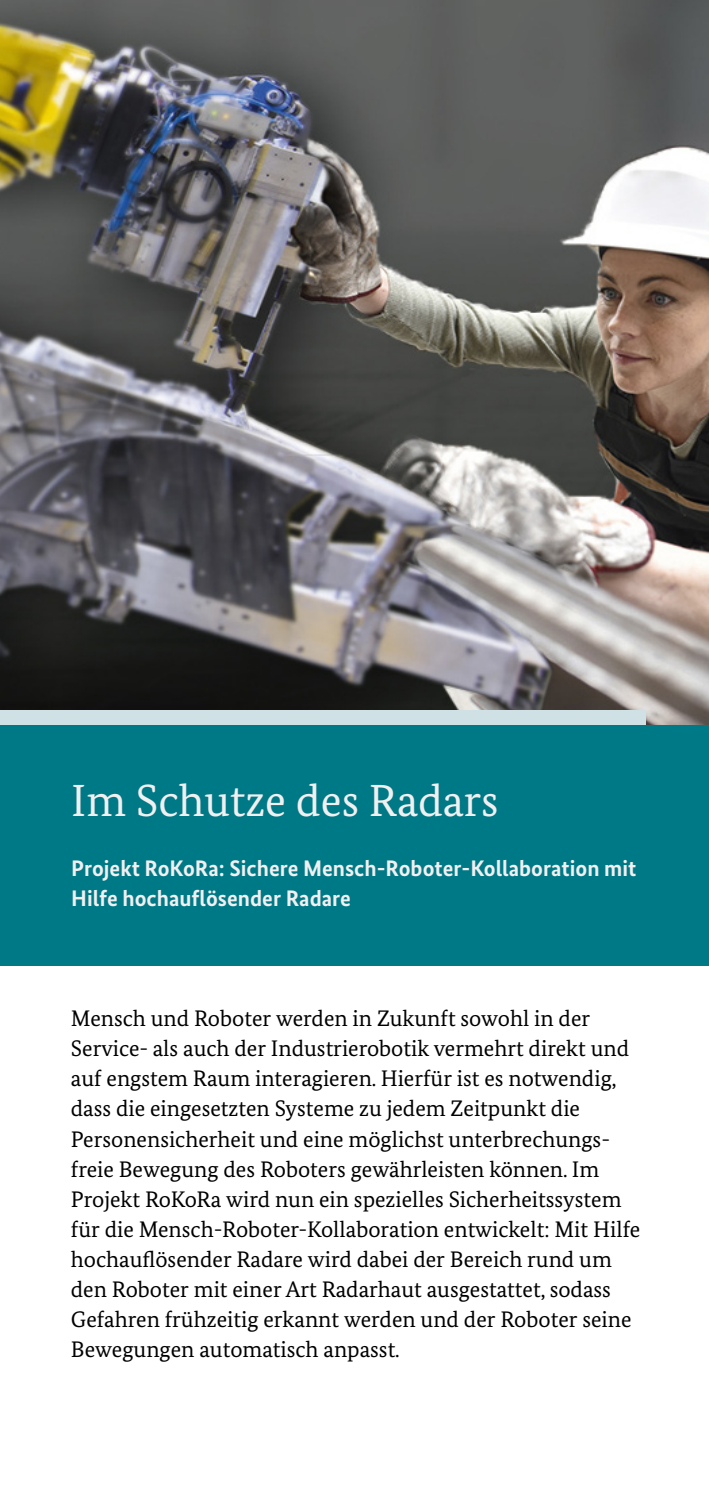
<style>
.page{position:relative;width:709px;height:1489px;background:#fff}
.page>*{position:absolute;margin:0;border:0;box-sizing:border-box;transform-origin:0 0}
.t1{font:45px "Bundes Serif";color:#f0f0f0}
.t2{font:22.5px/30px "Bundes Serif";color:#000}
.t3{font:700 22.5px/30px "Bundes Sans";color:#f0f0f0}
</style>
<div class="page">
<img style="left:0;top:0;width:709px;height:725px">
<div style="left:0;top:710px;width:645px;height:103px;background:#d0e1e6"></div>
<div style="left:0;top:725px;width:709px;height:241px;background:#007987"></div>
<h1 class="t1" style="left:71px;top:773px;width:429px">Im Schutze des Radars</h1>
<p class="t3" style="left:71px;top:853px;width:566px">Projekt RoKoRa: Sichere Mensch-Roboter-Kollaboration mit<br>Hilfe hochauflösender Radare</p>
<p class="t2" style="left:71px;top:1003px;width:571px">Mensch und Roboter werden in Zukunft sowohl in der Service- als auch der Industrierobotik vermehrt direkt und auf engstem Raum interagieren. Hierfür ist es notwendig, dass die eingesetzten Systeme zu jedem Zeitpunkt die Personensicherheit und eine möglichst unterbrechungs&shy;freie Bewegung des Roboters gewährleisten können. Im Projekt RoKoRa wird nun ein spezielles Sicherheitssystem für die Mensch-Roboter-Kollaboration entwickelt: Mit Hilfe hochauflösender Radare wird dabei der Bereich rund um den Roboter mit einer Art Radarhaut ausgestattet, sodass Gefahren frühzeitig erkannt werden und der Roboter seine Bewegungen automatisch anpasst.</p>
</div>
